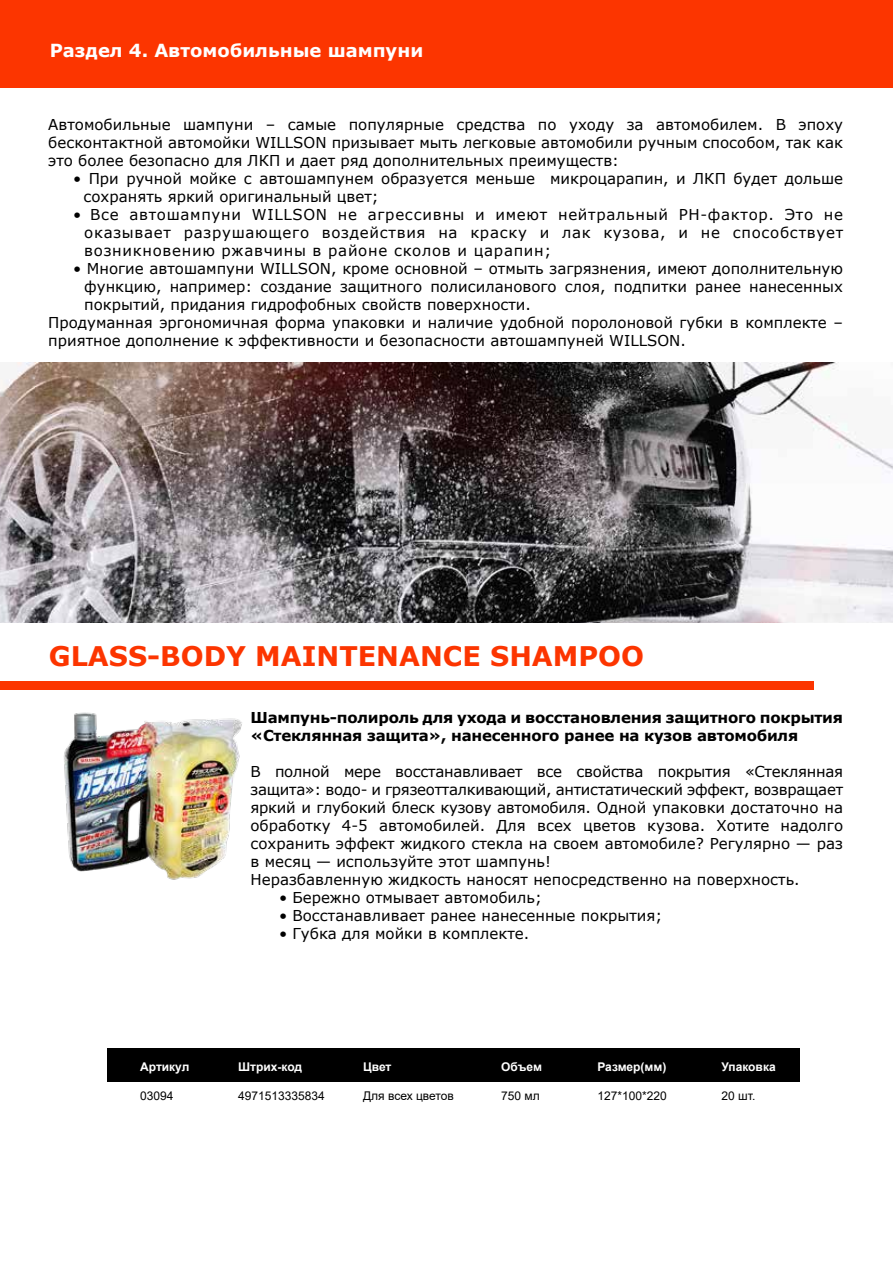
<style>
.page{position:relative;width:893px;height:1263px;background:#fff}
.page>*{position:absolute;margin:0;border:0;box-sizing:border-box;transform-origin:0 0}
.t1{font:700 27px "Verdana";color:#fc3500}
.t2{font:700 18px "Verdana";color:#fff}
.t3{font:15px/18px "Verdana";color:#000}
.t4{font:700 15px/18px "Verdana";letter-spacing:-.015em;color:#000}
.t5{font:12px "Arial";color:#000}
.t6{font:700 12px "Arial";color:#fff}
</style>
<div class="page">
<div style="left:0;top:0;width:893px;height:87px;background:#fc3500"></div>
<div style="left:107px;top:1048px;width:693px;height:34px;background:#000"></div>
<img style="left:63px;top:712px;width:179px;height:168px">
<div style="left:0;top:681px;width:813px;height:9px;background:#fc3500"></div>
<img style="left:0;top:363px;width:893px;height:260px">
<p class="t2" style="left:50px;top:37px;width:375px">Раздел 4. Автомобильные шампуни</p>
<p class="t3" style="left:48px;top:115px;width:796px;text-align:justify">Автомобильные шампуни – самые популярные средства по уходу за автомобилем. В эпоху бесконтактной автомойки WILLSON призывает мыть легковые автомобили ручным способом, так как это более безопасно для ЛКП и дает ряд дополнительных преимуществ:</p>
<p class="t3" style="left:84px;top:169px;width:761px;text-indent:-10px">• При ручной мойке с автошампунем образуется меньше микроцарапин, и ЛКП будет дольше сохранять яркий оригинальный цвет;</p>
<p class="t3" style="left:84px;top:205px;width:760px;text-align:justify;text-indent:-11px">• Все автошампуни WILLSON не агрессивны и имеют нейтральный PH-фактор. Это не оказывает разрушающего воздействия на краску и лак кузова, и не способствует возникновению ржавчины в районе сколов и царапин;</p>
<p class="t3" style="left:73px;top:259px;width:772px">• Многие автошампуни WILLSON, кроме основной – отмыть загрязнения, имеют дополнительную</p>
<p class="t3" style="left:84px;top:277px;width:760px">функцию, например: создание защитного полисиланового слоя, подпитки ранее нанесенных</p>
<p class="t3" style="left:84px;top:295px;width:448px">покрытий, придания гидрофобных свойств поверхности.</p>
<p class="t3" style="left:48px;top:313px;width:796px">Продуманная эргономичная форма упаковки и наличие удобной поролоновой губки в комплекте –</p>
<p class="t3" style="left:48px;top:331px;width:639px">приятное дополнение к эффективности и безопасности автошампуней WILLSON.</p>
<h1 class="t1" style="left:49px;top:636px;width:597px">GLASS-BODY MAINTENANCE SHAMPOO</h1>
<p class="t6" style="left:140px;top:1058px;width:51px">Артикул</p>
<p class="t5" style="left:140px;top:1087px;width:35px">03094</p>
<p class="t4" style="left:250px;top:708px;width:594px">Шампунь-полироль для ухода и восстановления защитного покрытия «Стеклянная защита», нанесенного ранее на кузов автомобиля</p>
<p class="t3" style="left:250px;top:762px;width:594px">В полной мере восстанавливает все свойства покрытия «Стеклянная защита»: водо- и грязеотталкивающий, антистатический эффект, возвращает яркий и глубокий блеск кузову автомобиля. Одной упаковки достаточно на обработку 4-5 автомобилей. Для всех цветов кузова. Хотите надолго сохранить эффект жидкого стекла на своем автомобиле? Регулярно — раз в месяц — используйте этот шампунь!<br>Неразбавленную жидкость наносят непосредственно на поверхность.</p>
<p class="t3" style="left:279px;top:888px;width:264px">• Бережно отмывает автомобиль;</p>
<p class="t3" style="left:279px;top:906px;width:385px">• Восстанавливает ранее нанесенные покрытия;</p>
<p class="t3" style="left:279px;top:924px;width:252px">• Губка для мойки в комплекте.</p>
<p class="t6" style="left:238px;top:1058px;width:65px">Штрих-код</p>
<p class="t5" style="left:238px;top:1087px;width:88px">4971513335834</p>
<p class="t6" style="left:363px;top:1058px;width:30px">Цвет</p>
<p class="t5" style="left:363px;top:1087px;width:92px">Для всех цветов</p>
<p class="t6" style="left:501px;top:1058px;width:42px">Объем</p>
<p class="t5" style="left:501px;top:1087px;width:40px">750 мл</p>
<p class="t6" style="left:597px;top:1058px;width:70px">Размер(мм)</p>
<p class="t5" style="left:597px;top:1087px;width:71px">127*100*220</p>
<p class="t6" style="left:721px;top:1058px;width:56px">Упаковка</p>
<p class="t5" style="left:721px;top:1087px;width:35px">20 шт.</p>
</div>
